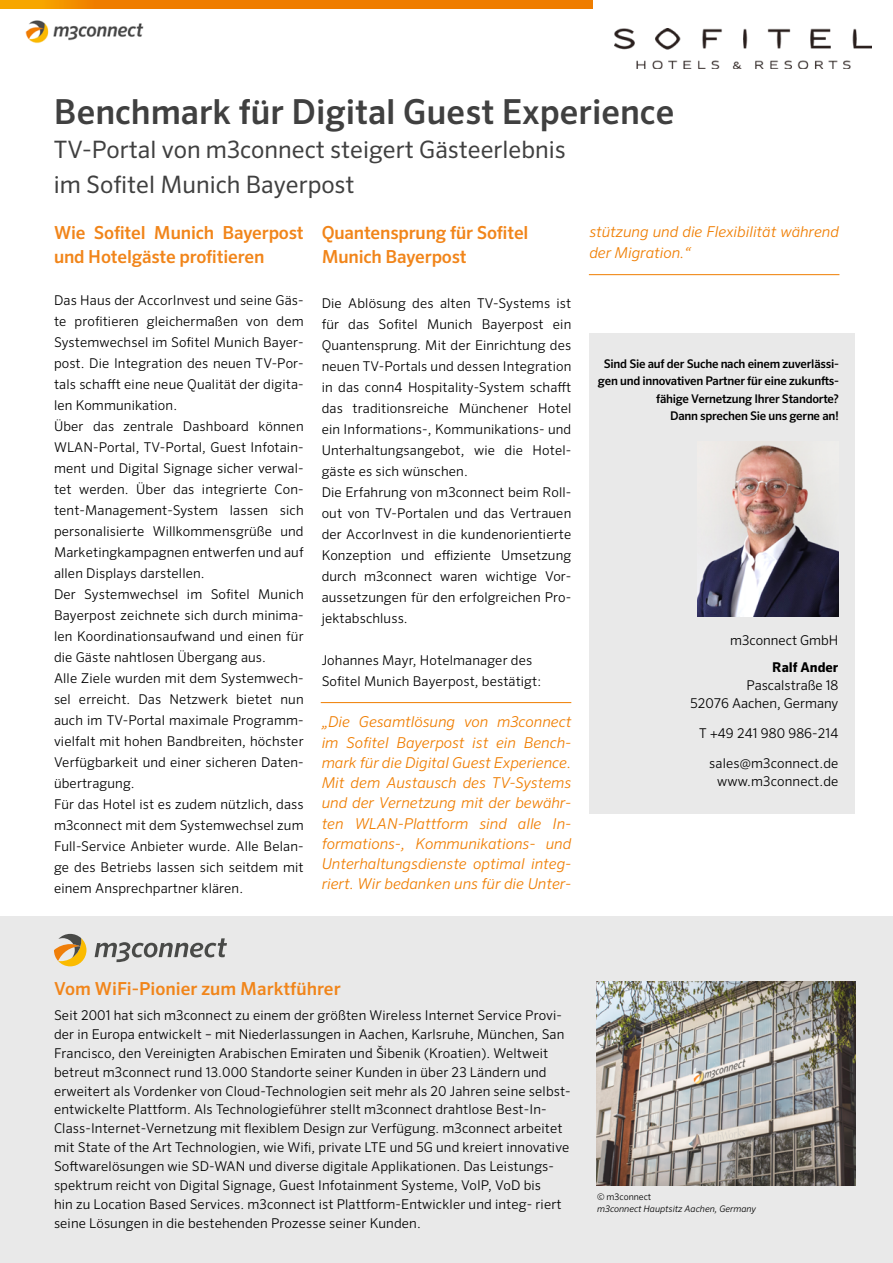
<style>
.page{position:relative;width:893px;height:1263px;background:#fff}
.page>*{position:absolute;margin:0;border:0;box-sizing:border-box;transform-origin:0 0}
.t1{font:500 34.5px "Sero Pro";color:#404040}
.t2{font:24px/34.5px "Sero Pro";color:#404040}
.t3{font:500 18px/24px "Sero Pro";letter-spacing:-.01em;color:#f1851a}
.t4{font:italic 300 15px/20.2px "Sero Pro";color:#ef7d00;text-align:justify}
.t5{font:300 13.5px/21px "Sero Pro";letter-spacing:.01em;color:#000}
.t6{font:700 13.5px "Sero Pro";color:#000}
.t7{font:500 12px/17.2px "Sero Pro";letter-spacing:-.02em;color:#000;text-align:right}
.t8{font:italic 300 9px "Sero Pro";color:#000}
.t9{font:300 9px "Sero Pro";color:#000}
</style>
<div class="page">
<img style="left:25px;top:20px;width:119px;height:24px">
<div style="left:0;top:0;width:593px;height:9px;background:#f7a600"></div>
<div style="left:94px;top:0;width:499px;height:9px;background:#ef7d00"></div>
<svg style="left:55px;top:0;width:39px;height:9px"></svg>
<img style="left:614px;top:29px;width:258px;height:39px">
<hr style="left:589px;top:274px;width:250px;height:1px;background:#ef7d00">
<hr style="left:321px;top:702px;width:250px;height:1px;background:#ef7d00">
<div style="left:589px;top:334px;width:266px;height:480px;background:#e9e9e9"></div>
<div style="left:0;top:916px;width:893px;height:347px;background:#e9e9e9"></div>
<svg style="left:54px;top:934px;width:32px;height:32px"></svg>
<svg style="left:95px;top:938px;width:132px;height:24px"></svg>
<img style="left:597px;top:981px;width:258px;height:204px">
<img style="left:698px;top:442px;width:141px;height:174px">
<h1 class="t1" style="left:54px;top:91px;width:622px">Benchmark für Digital Guest Experience</h1>
<h2 class="t2" style="left:54px;top:132px;width:513px">TV-Portal von m3connect steigert Gästeerlebnis im Sofitel Munich Bayerpost</h2>
<h3 class="t3" style="left:54px;top:221px;width:251px">Wie Sofitel Munich Bayerpost und Hotelgäste profitieren</h3>
<p class="t5" style="left:54px;top:290px;width:251px">Das Haus der AccorInvest und seine Gäs&shy;te profitieren gleichermaßen von dem Systemwechsel im Sofitel Munich Bayer&shy;post. Die Integration des neuen TV-Por&shy;tals schafft eine neue Qualität der digita&shy;len Kommunikation.<br>Über das zentrale Dashboard können WLAN-Portal, TV-Portal, Guest Infotain&shy;ment und Digital Signage sicher verwal&shy;tet werden. Über das integrierte Con&shy;tent-Management-System lassen sich personalisierte Willkommensgrüße und Marketingkampagnen entwerfen und auf allen Displays darstellen.<br>Der Systemwechsel im Sofitel Munich Bayerpost zeichnete sich durch minima&shy;len Koordinationsaufwand und einen für die Gäste nahtlosen Übergang aus.<br>Alle Ziele wurden mit dem Systemwech&shy;sel erreicht. Das Netzwerk bietet nun auch im TV-Portal maximale Programm&shy;vielfalt mit hohen Bandbreiten, höchster Verfügbarkeit und einer sicheren Daten&shy;übertragung.<br>Für das Hotel ist es zudem nützlich, dass m3connect mit dem Systemwechsel zum Full-Service Anbieter wurde. Alle Belan&shy;ge des Betriebs lassen sich seitdem mit einem Ansprechpartner klären.</p>
<h3 class="t3" style="left:322px;top:221px;width:208px">Quantensprung für Sofitel<br>Munich Bayerpost</h3>
<p class="t5" style="left:322px;top:293px;width:251px">Die Ablösung des alten TV-Systems ist für das Sofitel Munich Bayerpost ein Quantensprung. Mit der Einrichtung des neuen TV-Portals und dessen Integration in das conn4 Hospitality-System schafft das traditionsreiche Münchener Hotel ein Informations-, Kommunikations- und Unterhaltungsangebot, wie die Hotel&shy;gäste es sich wünschen.<br>Die Erfahrung von m3connect beim Roll&shy;out von TV-Portalen und das Vertrauen der AccorInvest in die kundenorientierte Konzeption und effiziente Umsetzung durch m3connect waren wichtige Vor&shy;aussetzungen für den erfolgreichen Pro&shy;jektabschluss.</p>
<p class="t5" style="left:322px;top:650px;width:221px">Johannes Mayr, Hotelmanager des<br>Sofitel Munich Bayerpost, bestätigt:</p>
<p class="t4" style="left:322px;top:712px;width:251px">„Die Gesamtlösung von m3connect im Sofitel Bayerpost ist ein Bench&shy;mark für die Digital Guest Experience.<br>Mit dem Austausch des TV-Systems und der Vernetzung mit der bewähr&shy;ten WLAN-Plattform sind alle In&shy;formations-, Kommunikations- und Unterhaltungsdienste optimal integ&shy;riert. Wir bedanken uns für die Unter-</p>
<p class="t4" style="left:589px;top:221px;width:251px;line-height:21px">stützung und die Flexibilität während der Migration.“</p>
<p class="t7" style="left:598px;top:355px;width:243px">Sind Sie auf der Suche nach einem zuverlässi&shy;gen und innovativen Partner für eine zukunfts&shy;fähige Vernetzung Ihrer Standorte?<br>Dann sprechen Sie uns gerne an!</p>
<p class="t5" style="left:730px;top:630px;width:110px">m3connect GmbH</p>
<p class="t6" style="left:772px;top:659px;width:68px">Ralf Ander</p>
<p class="t5" style="left:691px;top:676px;width:149px;line-height:18px;text-align:right">Pascalstraße 18<br>52076 Aachen, Germany</p>
<p class="t5" style="left:699px;top:722px;width:141px">T +49 241 980 986-214</p>
<p class="t5" style="left:709px;top:754px;width:131px;line-height:18px;text-align:center">sales@m3connect.de www.m3connect.de</p>
<h3 class="t3" style="left:54px;top:977px;width:288px">Vom WiFi-Pionier zum Marktführer</h3>
<p class="t5" style="left:54px;top:1005px;width:518px;line-height:18.9px">Seit 2001 hat sich m3connect zu einem der größten Wireless Internet Service Provi&shy;der in Europa entwickelt – mit Niederlassungen in Aachen, Karlsruhe, München, San Francisco, den Vereinigten Arabischen Emiraten und Šibenik (Kroatien). Weltweit betreut m3connect rund 13.000 Standorte seiner Kunden in über 23 Ländern und erweitert als Vordenker von Cloud-Technologien seit mehr als 20 Jahren seine selbst&shy;entwickelte Plattform. Als Technologieführer stellt m3connect drahtlose Best-In-Class-Internet-Vernetzung mit flexiblem Design zur Verfügung. m3connect arbeitet mit State of the Art Technologien, wie Wifi, private LTE und 5G und kreiert innovative Softwarelösungen wie SD-WAN und diverse digitale Applikationen. Das Leistungs&shy;spektrum reicht von Digital Signage, Guest Infotainment Systeme, VoIP, VoD bis<br>hin zu Location Based Services. m3connect ist Plattform-Entwickler und integ- riert seine Lösungen in die bestehenden Prozesse seiner Kunden.</p>
<p class="t9" style="left:597px;top:1191px;width:56px">© m3connect</p>
<p class="t8" style="left:597px;top:1203px;width:160px">m3connect Hauptsitz Aachen, Germany</p>
</div>
